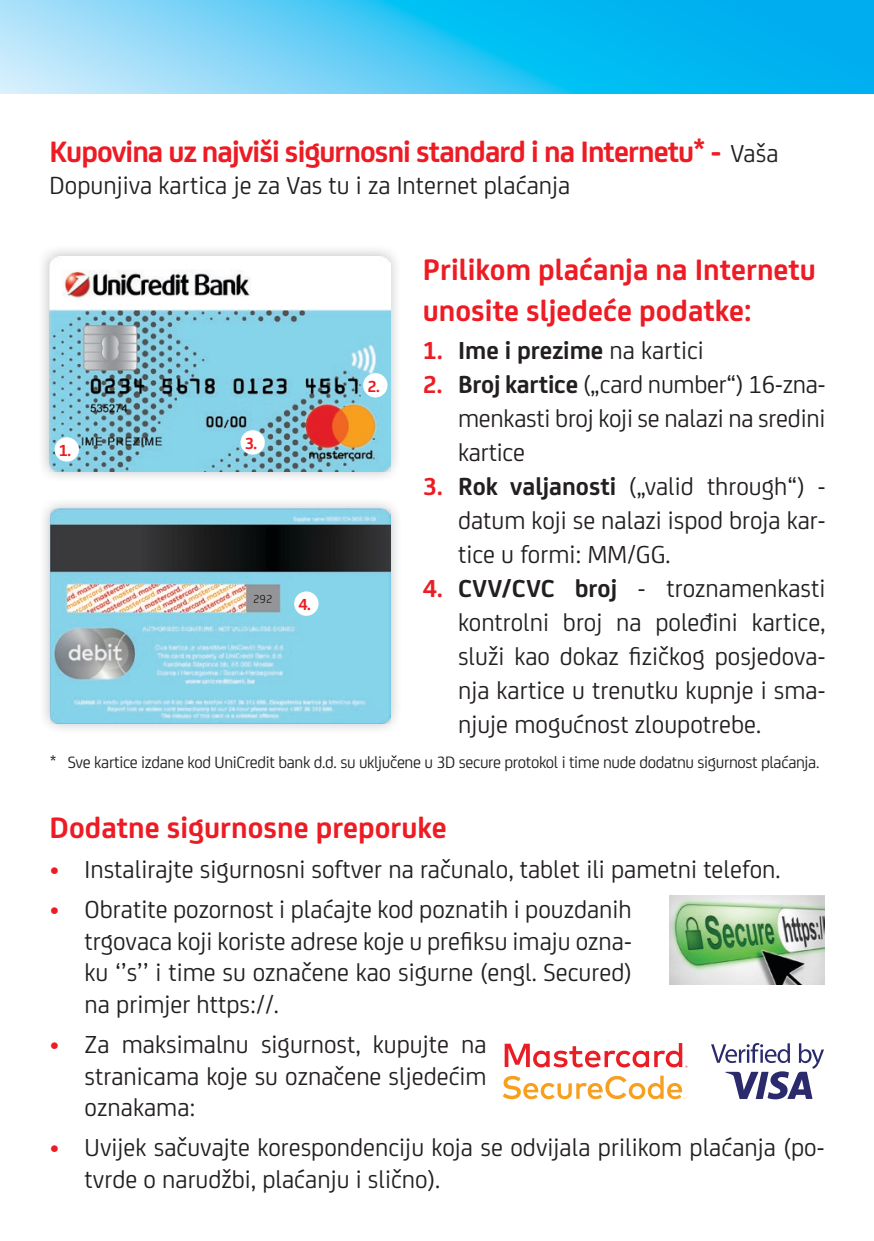
<style>
.page{position:relative;width:874px;height:1241px;background:#fff}
.page>*{position:absolute;margin:0;border:0;box-sizing:border-box;transform-origin:0 0}
.t1{font:700 31.5px/40.2px "FS Joey";color:#ed1c24}
.t2{font:700 31.5px "FS Joey";letter-spacing:-.03em;color:#ed1c24}
.t3{font:26.25px/33.9px "FS Joey";color:#231f20;text-align:justify}
.t4{font:700 26.25px "FS Joey";color:#231f20}
.t5{font:17.5px "FS Joey";letter-spacing:-.02em;color:#231f20}
.t6{font:700 17.15px "FS Joey";color:#ed1c24}
.t7{font:12.25px "FS Joey";color:#231f20}
.s1{font-weight:400;font-size:26.25px;color:#231f20}
.s2{color:#ed1c24}
.s3{font-weight:400}
.s4{font-weight:700;color:#ed1c24}
.s5{font-weight:700}
.s6{font-size:28px;color:#ed1c24}
</style>
<div class="page">
<img style="left:669px;top:895px;width:154px;height:89px">
<svg style="left:711px;top:1043px;width:112px;height:56px"></svg>
<svg style="left:502px;top:1075px;width:183px;height:24px"></svg>
<svg style="left:504px;top:1043px;width:183px;height:24px"></svg>
<img style="left:43px;top:502px;width:354px;height:228px">
<img style="left:50px;top:509px;width:340px;height:214px">
<img style="left:42px;top:249px;width:355px;height:229px">
<img style="left:50px;top:257px;width:340px;height:214px">
<div style="left:55px;top:437px;width:24px;height:24px;background:#fff;border-radius:50%"></div>
<div style="left:363px;top:373px;width:24px;height:24px;background:#fff;border-radius:50%"></div>
<div style="left:240px;top:430px;width:25px;height:24px;background:#fff;border-radius:50%"></div>
<div style="left:294px;top:591px;width:24px;height:24px;background:#fff;border-radius:50%"></div>
<svg style="left:0;top:0;width:872px;height:93px;background:#44c7f4"></svg>
<hr style="left:872px;top:0;width:1px;height:93px;background:#00aeef">
<p class="t2" style="left:50px;top:128px;width:730px">Kupovina uz najviši sigurnosni standard i na Internetu* - <span class="s1">Vaša</span></p>
<p class="t3" style="left:50px;top:166px;width:522px">Dopunjiva kartica je za Vas tu i za Internet plaćanja</p>
<p class="t6" style="left:59px;top:437px;width:14px">1.</p>
<p class="t6" style="left:245px;top:430px;width:14px">3.</p>
<p class="t7" style="left:253px;top:589px;width:21px">292</p>
<p class="t6" style="left:298px;top:591px;width:14px">4.</p>
<p class="t6" style="left:367px;top:373px;width:14px">2.</p>
<p class="t1" style="left:422px;top:247px;width:394px">Prilikom plaćanja na Internetu unosite sljedeće podatke:</p>
<p class="t4" style="left:422px;top:331px;width:282px"><span class="s2">1.</span> Ime i prezime <span class="s3">na kartici</span></p>
<p class="t3" style="left:458px;top:366px;width:369px;text-indent:-35px"><span class="s4">2.</span> <span class="s5">Broj kartice</span> („card number“) 16-zna&shy;menkasti broj koji se nalazi na sredini kartice</p>
<p class="t3" style="left:458px;top:468px;width:369px;text-indent:-35px"><span class="s4">3.</span> <span class="s5">Rok valjanosti</span> („valid through“) - datum koji se nalazi ispod broja kar&shy;tice u formi: MM/GG.</p>
<p class="t3" style="left:458px;top:569px;width:369px;text-indent:-35px"><span class="s4">4.</span> <span class="s5">CVV/CVC broj</span> - troznamenkasti kontrolni broj na poleđini kartice, služi kao dokaz fizičkog posjedova&shy;nja kartice u trenutku kupnje i sma&shy;njuje mogućnost zloupotrebe.</p>
<p class="t5" style="left:50px;top:749px;width:770px">* Sve kartice izdane kod UniCredit bank d.d. su uključene u 3D secure protokol i time nude dodatnu sigurnost plaćanja.</p>
<p class="t1" style="left:50px;top:805px;width:398px">Dodatne sigurnosne preporuke</p>
<p class="t3" style="left:50px;top:850px;width:732px"><span class="s6">•</span> Instalirajte sigurnosni softver na računalo, tablet ili pametni telefon.</p>
<p class="t3" style="left:85px;top:892px;width:548px;line-height:31.5px;text-indent:-35px"><span class="s6">•</span> Obratite pozornost i plaćajte kod poznatih i pouzdanih trgovaca koji koriste adrese koje u prefiksu imaju ozna&shy;ku ‘’s’’ i time su označene kao sigurne (engl. Secured) na primjer https://.</p>
<p class="t3" style="left:85px;top:1026px;width:403px;line-height:31.5px;text-indent:-35px"><span class="s6">•</span> Za maksimalnu sigurnost, kupujte na stranicama koje su označene sljedećim oznakama:</p>
<p class="t3" style="left:85px;top:1130px;width:740px;line-height:31.5px;text-indent:-35px"><span class="s6">•</span> Uvijek sačuvajte korespondenciju koja se odvijala prilikom plaćanja (po&shy;tvrde o narudžbi, plaćanju i slično).</p>
</div>
